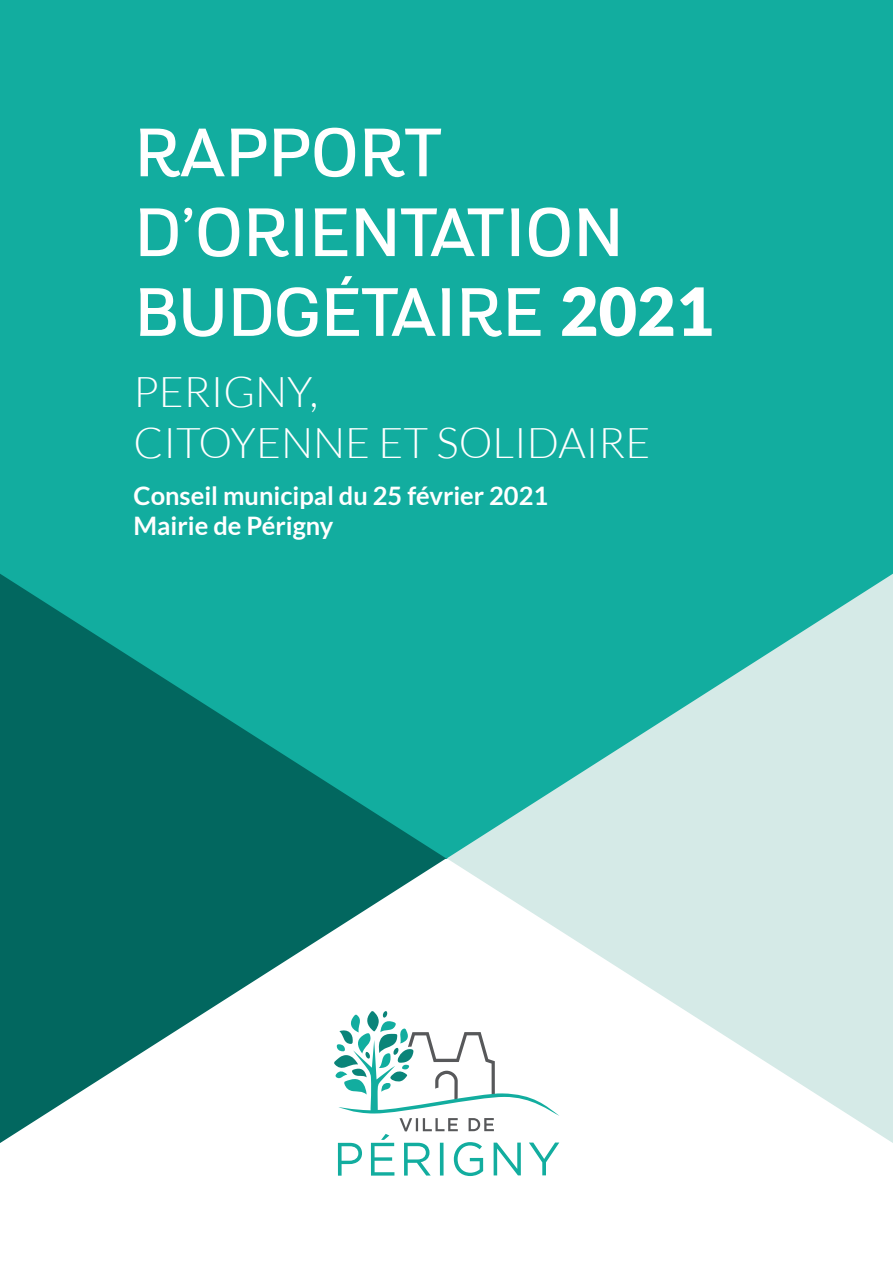
<style>
.page{position:relative;width:893px;height:1263px;background:#fff}
.page>*{position:absolute;margin:0;border:0;box-sizing:border-box;transform-origin:0 0}
.t1{font:66.45px/79.8px "Altair";color:#fff}
.t2{font:300 42.45px "Lato";color:#fff}
.t3{font:700 25.5px "Lato";color:#fff}
.s1{font-family:"Lato";font-weight:900}
</style>
<div class="page">
<div style="left:0;top:0;width:893px;height:858px;background:#12ad9f"></div>
<svg style="left:447px;top:574px;width:446px;height:569px;fill:#d5eae7"></svg>
<svg style="left:0;top:574px;width:446px;height:569px;fill:#02675f"></svg>
<svg style="left:334px;top:1011px;width:225px;height:165px"></svg>
<p class="t1" style="left:134px;top:114px;width:582px">RAPPORT<br>D’ORIENTATION<br>BUDGÉTAIRE <span class="s1">2021</span></p>
<p class="t2" style="left:134px;top:369px;width:186px">PERIGNY,</p>
<p class="t2" style="left:134px;top:420px;width:518px">CITOYENNE ET SOLIDAIRE</p>
<p class="t3" style="left:134px;top:481px;width:416px">Conseil municipal du 25 février 2021</p>
<p class="t3" style="left:134px;top:511px;width:201px">Mairie de Périgny</p>
</div>
